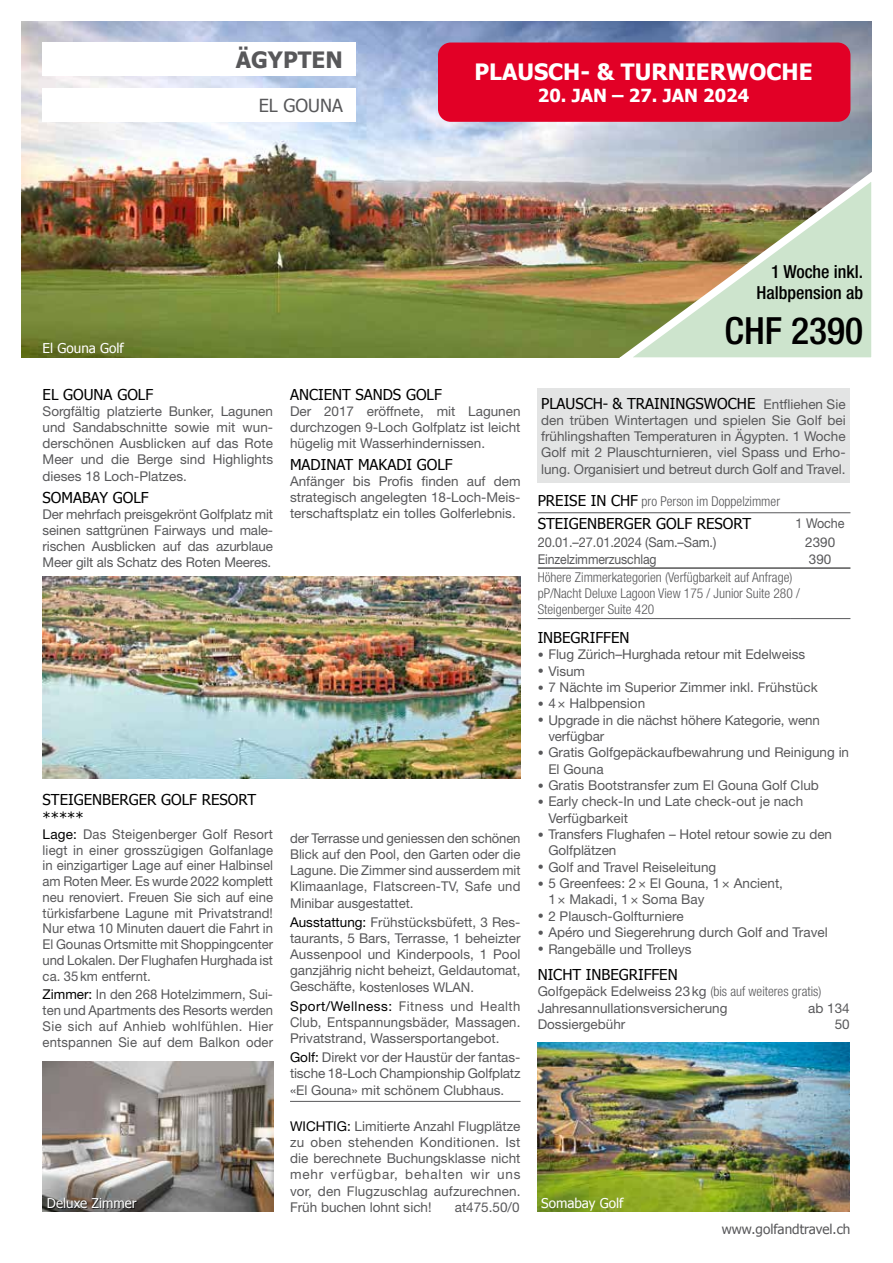
<style>
.page{position:relative;width:893px;height:1263px;background:#fff}
.page>*{position:absolute;margin:0;border:0;box-sizing:border-box;transform-origin:0 0}
.t1{font:500 condensed 37.5px "Helvetica Neue LT Pro";color:#000}
.t2{font:700 22.5px "Tahoma";color:#fff}
.t3{font:700 22.5px "Tahoma";color:#58585a}
.t4{font:500 condensed 18px/21.6px "Helvetica Neue LT Pro";color:#000;text-align:right}
.t5{font:700 18px "Tahoma";color:#fff}
.t6{font:18px "Tahoma";color:#58585a}
.t7{font:15px/18px "Tahoma";color:#000}
.t8{font:13.5px/16.2px "Helvetica Neue LT Pro";color:#58585a;text-align:justify}
.t9{font:300 condensed 13.5px/16.2px "Helvetica Neue LT Pro";color:#58585a}
.t10{font:13.5px "Tahoma";color:#fff}
.t11{font:13.5px "Helvetica Neue LT Pro";color:#58585a;scale:.95 1}
.t12{font:13.5px "Helvetica Neue LT Pro";color:#58585a;scale:.91 1}
.t13{font:13.5px "Tahoma";color:#58585a}
.t14{font:13.5px "Helvetica Neue LT Pro";color:#58585a;scale:.93 1}
.s1{color:#000}
.s2{font-family:"Helvetica Neue LT Pro";font-size:13.5px;color:#58585a}
.s3{font-family:"Tahoma";font-weight:400;font-stretch:normal;font-size:15px;color:#000}
.s4{font-size:12px}
.s5{font-weight:300;font-stretch:condensed}
</style>
<div class="page">
<img style="left:21px;top:21px;width:851px;height:336px">
<img style="left:538px;top:1042px;width:312px;height:170px">
<img style="left:611px;top:159px;width:261px;height:199px">
<img style="left:43px;top:1061px;width:230px;height:151px">
<img style="left:43px;top:576px;width:477px;height:202px">
<hr style="left:290px;top:1101px;width:230px;height:1px;background:#58585a">
<div style="left:48px;top:1198px;width:90px;height:11px;background:#000;opacity:.75"></div>
<div style="left:43px;top:43px;width:313px;height:33px;background:#fff"></div>
<div style="left:43px;top:89px;width:313px;height:33px;background:#fff"></div>
<div style="left:438px;top:43px;width:412px;height:79px;background:#e20026;border-radius:13px"></div>
<div style="left:537px;top:389px;width:313px;height:94px;background:#e3e4e4"></div>
<hr style="left:538px;top:568px;width:253px;height:1px;background:#000">
<hr style="left:791px;top:568px;width:59px;height:1px;background:#000">
<hr style="left:538px;top:512px;width:253px;height:1px;background:#58585a">
<hr style="left:791px;top:512px;width:59px;height:1px;background:#58585a">
<hr style="left:538px;top:618px;width:253px;height:1px;background:#58585a">
<hr style="left:791px;top:618px;width:59px;height:1px;background:#58585a">
<p class="t10" style="left:43px;top:339px;width:83px">El Gouna Golf</p>
<h2 class="t3" style="left:236px;top:44px;width:108px">ÄGYPTEN</h2>
<h3 class="t6" style="left:259px;top:94px;width:86px">EL GOUNA</h3>
<h2 class="t2" style="left:474px;top:56px;width:340px">PLAUSCH- &amp; TURNIERWOCHE</h2>
<h3 class="t5" style="left:538px;top:82px;width:213px">20. JAN – 27. JAN 2024</h3>
<h3 class="t4" style="left:757px;top:260px;width:108px">1 Woche inkl.<br>Halbpension ab</h3>
<h1 class="t1" style="left:724px;top:309px;width:140px">CHF 2390</h1>
<p class="t7" style="left:43px;top:385px;width:112px">EL GOUNA GOLF</p>
<p class="t8" style="left:43px;top:403px;width:232px">Sorgfältig platzierte Bunker, Lagunen und Sandabschnitte sowie mit wun&shy;derschönen Ausblicken auf das Rote Meer und die Berge sind Highlights dieses 18 Loch-Platzes.</p>
<p class="t7" style="left:43px;top:488px;width:108px">SOMABAY GOLF</p>
<p class="t8" style="left:43px;top:506px;width:232px">Der mehrfach preisgekrönt Golfplatz mit seinen sattgrünen Fairways und male&shy;rischen Ausblicken auf das azurblaue Meer gilt als Schatz des Roten Meeres.</p>
<p class="t7" style="left:290px;top:385px;width:153px">ANCIENT SANDS GOLF</p>
<p class="t8" style="left:290px;top:403px;width:232px">Der 2017 eröffnete, mit Lagunen durchzogen 9-Loch Golfplatz ist leicht hügelig mit Wasserhindernissen.</p>
<p class="t7" style="left:290px;top:455px;width:164px">MADINAT MAKADI GOLF</p>
<p class="t8" style="left:290px;top:473px;width:232px">Anfänger bis Profis finden auf dem strategisch angelegten 18-Loch-Meis&shy;terschaftsplatz ein tolles Golferlebnis.</p>
<p class="t7" style="left:43px;top:790px;width:215px">STEIGENBERGER GOLF RESORT *****</p>
<p class="t8" style="left:43px;top:826px;width:232px;line-height:15.8px"><span class="s1">Lage:</span> Das Steigenberger Golf Resort liegt in einer grosszügigen Golfanlage in einzigartiger Lage auf einer Halbinsel am Roten Meer. Es wurde 2022 komplett neu renoviert. Freuen Sie sich auf eine türkisfarbene Lagune mit Privatstrand!<br>Nur etwa 10 Minuten dauert die Fahrt in El Gounas Ortsmitte mit Shoppingcenter und Lokalen. Der Flughafen Hurghada ist ca. 35km entfernt.</p>
<p class="t8" style="left:43px;top:986px;width:232px;line-height:15.8px"><span class="s1">Zimmer:</span> In den 268 Hotelzimmern, Sui&shy;ten und Apartments des Resorts werden Sie sich auf Anhieb wohlfühlen. Hier entspannen Sie auf dem Balkon oder</p>
<p class="t10" style="left:47px;top:1194px;width:91px">Deluxe Zimmer</p>
<p class="t8" style="left:290px;top:829px;width:232px">der Terrasse und geniessen den schönen Blick auf den Pool, den Garten oder die Lagune. Die Zimmer sind ausserdem mit Klimaanlage, Flatscreen-TV, Safe und Minibar ausgestattet.</p>
<p class="t8" style="left:290px;top:913px;width:232px"><span class="s1">Ausstattung:</span> Frühstücksbüfett, 3 Res&shy;taurants, 5 Bars, Terrasse, 1 beheizter Aussenpool und Kinderpools, 1 Pool ganzjährig nicht beheizt, Geldautomat, Geschäfte, kostenloses WLAN.</p>
<p class="t8" style="left:290px;top:997px;width:232px"><span class="s1">Sport/Wellness:</span> Fitness und Health Club, Entspannungsbäder, Massagen.<br>Privatstrand, Wassersportangebot.</p>
<p class="t8" style="left:290px;top:1049px;width:232px"><span class="s1">Golf:</span> Direkt vor der Haustür der fantas&shy;tische 18-Loch Championship Golfplatz «El Gouna» mit schönem Clubhaus.</p>
<p class="t8" style="left:290px;top:1117px;width:232px"><span class="s1">WICHTIG:</span> Limitierte Anzahl Flugplätze zu oben stehenden Konditionen. Ist die berechnete Buchungsklasse nicht mehr verfügbar, behalten wir uns vor, den Flugzuschlag aufzurechnen.<br>Früh buchen lohnt sich!</p>
<p class="t8" style="left:455px;top:1198px;width:66px">at475.50/0</p>
<p class="t7" style="left:541px;top:394px;width:306px">PLAUSCH- &amp; TRAININGSWOCHE <span class="s2">Entfliehen Sie</span></p>
<p class="t8" style="left:541px;top:412px;width:306px">den trüben Wintertagen und spielen Sie Golf bei frühlingshaften Temperaturen in Ägypten. 1 Woche Golf mit 2 Plauschturnieren, viel Spass und Erho&shy;lung. Organisiert und betreut durch Golf and Travel.</p>
<p class="t9" style="left:538px;top:493px;width:244px"><span class="s3">PREISE IN CHF</span> pro Person im Doppelzimmer</p>
<p class="t7" style="left:538px;top:514px;width:215px">STEIGENBERGER GOLF RESORT</p>
<p class="t14" style="left:796px;top:515px;width:54px">1 Woche</p>
<p class="t11" style="left:538px;top:534px;width:190px">20.01.–27.01.2024 (Sam.–Sam.)</p>
<p class="t8" style="left:805px;top:534px;width:32px">2390</p>
<p class="t12" style="left:538px;top:551px;width:132px">Einzelzimmerzuschlag</p>
<p class="t8" style="left:809px;top:551px;width:24px">390</p>
<p class="t9" style="left:538px;top:569px;width:264px">Höhere Zimmerkategorien (Verfügbarkeit auf Anfrage) pP/Nacht Deluxe Lagoon View 175 / Junior Suite 280 /<br>Steigenberger Suite 420</p>
<p class="t7" style="left:538px;top:628px;width:93px">INBEGRIFFEN</p>
<p class="t8" style="left:538px;top:646px;width:269px"><span class="s4">•</span> Flug Zürich–Hurghada retour mit Edelweiss</p>
<p class="t8" style="left:538px;top:662px;width:49px"><span class="s4">•</span> Visum</p>
<p class="t8" style="left:538px;top:679px;width:281px"><span class="s4">•</span> 7 Nächte im Superior Zimmer inkl. Frühstück</p>
<p class="t8" style="left:538px;top:695px;width:109px"><span class="s4">•</span> 4× Halbpension</p>
<p class="t8" style="left:548px;top:711px;width:273px;text-indent:-11px"><span class="s4">•</span> Upgrade in die nächst höhere Kategorie, wenn verfügbar</p>
<p class="t8" style="left:548px;top:744px;width:302px;text-indent:-11px"><span class="s4">•</span> Gratis Golfgepäckaufbewahrung und Reinigung in<br>El Gouna</p>
<p class="t8" style="left:538px;top:777px;width:283px"><span class="s4">•</span> Gratis Bootstransfer zum El Gouna Golf Club</p>
<p class="t8" style="left:548px;top:793px;width:256px;text-indent:-11px"><span class="s4">•</span> Early check-In und Late check-out je nach<br>Verfügbarkeit</p>
<p class="t8" style="left:548px;top:826px;width:285px;text-indent:-11px"><span class="s4">•</span> Transfers Flughafen – Hotel retour sowie zu den<br>Golfplätzen</p>
<p class="t8" style="left:538px;top:858px;width:180px"><span class="s4">•</span> Golf and Travel Reiseleitung</p>
<p class="t8" style="left:548px;top:875px;width:236px;text-indent:-11px"><span class="s4">•</span> 5 Greenfees: 2× El Gouna, 1× Ancient,<br>1× Makadi, 1× Soma Bay</p>
<p class="t8" style="left:538px;top:907px;width:147px"><span class="s4">•</span> 2 Plausch-Golfturniere</p>
<p class="t8" style="left:538px;top:924px;width:291px"><span class="s4">•</span> Apéro und Siegerehrung durch Golf and Travel</p>
<p class="t8" style="left:538px;top:940px;width:155px"><span class="s4">•</span> Rangebälle und Trolleys</p>
<p class="t7" style="left:538px;top:965px;width:142px">NICHT INBEGRIFFEN</p>
<p class="t8" style="left:538px;top:983px;width:285px">Golfgepäck Edelweiss 23kg <span class="s5">(bis auf weiteres gratis)<br></span>Jahresannullationsversicherung</p>
<p class="t8" style="left:808px;top:999px;width:43px">ab 134</p>
<p class="t8" style="left:538px;top:1016px;width:89px">Dossiergebühr</p>
<p class="t8" style="left:835px;top:1016px;width:17px">50</p>
<p class="t10" style="left:541px;top:1194px;width:84px">Somabay Golf</p>
<p class="t13" style="left:722px;top:1220px;width:130px">www.golfandtravel.ch</p>
</div>
